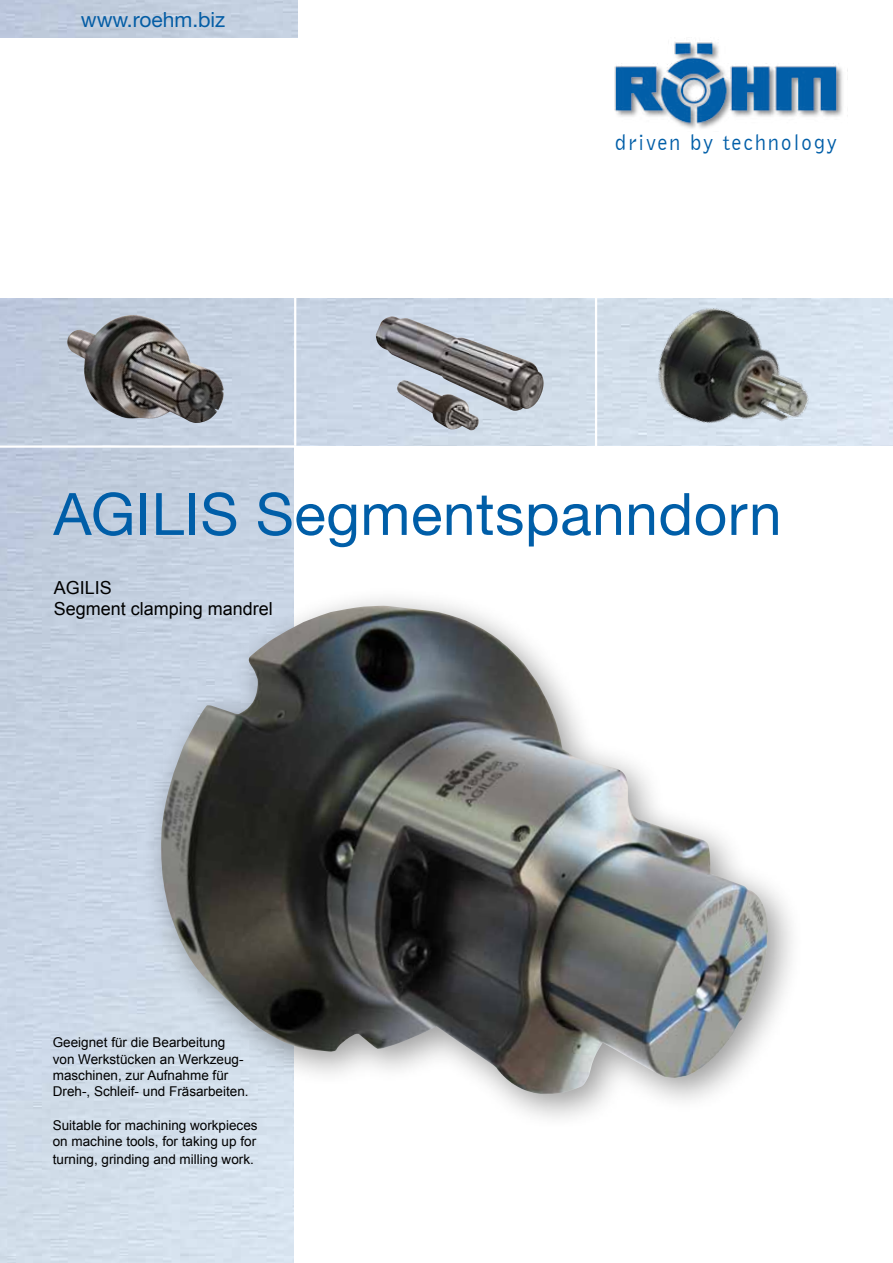
<style>
.page{position:relative;width:893px;height:1263px;background:#fff}
.page>*{position:absolute;margin:0;border:0;box-sizing:border-box;transform-origin:0 0}
.t1{font:58.5px "Helvetica Neue CE";letter-spacing:.01em;color:#005ea8}
.t2{font:22.65px "Bell Gothic BT";letter-spacing:.07em;color:#005ea8}
.t3{font:21px "Helvetica Neue CE";color:#045da5}
.t4{font:18px/21.6px "Arial";color:#000}
.t5{font:13.5px/16.2px "Arial";color:#000}
</style>
<div class="page">
<img style="left:614px;top:42px;width:234px;height:87px">
<img style="left:376px;top:316px;width:168px;height:114px">
<img style="left:65px;top:315px;width:159px;height:109px">
<img style="left:622px;top:298px;width:225px;height:148px">
<div style="left:139px;top:584px;width:663px;height:544px;background:#000;opacity:.4"></div>
<img style="left:161px;top:606px;width:607px;height:488px">
<h3 class="t3" style="left:81px;top:7px;width:146px">www.roehm.biz</h3>
<h2 class="t2" style="left:615px;top:129px;width:223px">driven by technology</h2>
<h1 class="t1" style="left:54px;top:479px;width:730px">AGILIS Segmentspanndorn</h1>
<h3 class="t4" style="left:54px;top:577px;width:221px">AGILIS<br>Segment clamping mandrel</h3>
<p class="t5" style="left:53px;top:1035px;width:197px">Geeignet für die Bearbeitung von Werkstücken an Werkzeug&shy;maschinen, zur Aufnahme für<br>Dreh-, Schleif- und Fräsarbeiten.</p>
<p class="t5" style="left:53px;top:1117px;width:206px">Suitable for machining workpieces on machine tools, for taking up for</p>
<p class="t5" style="left:53px;top:1152px;width:203px">turning, grinding and milling work.</p>
</div>
